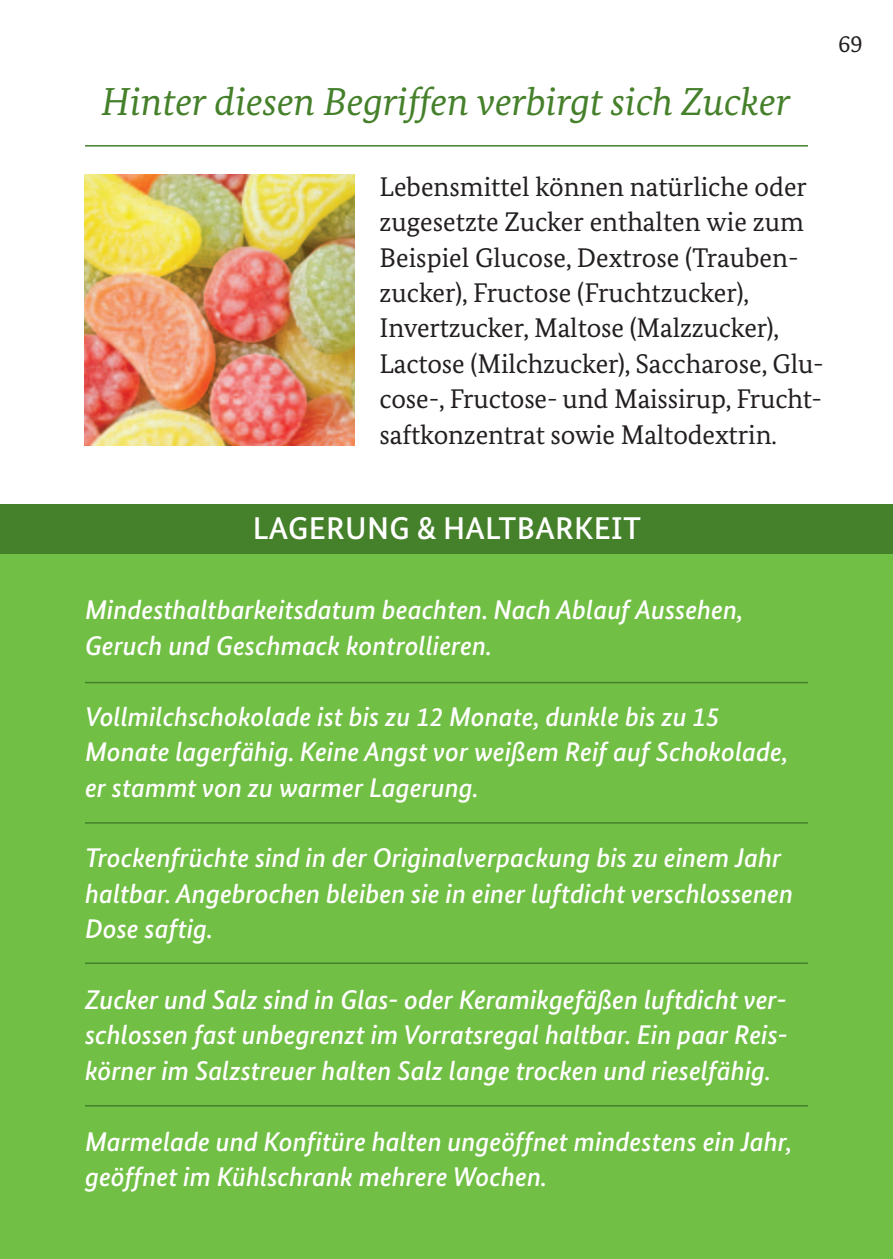
<style>
.page{position:relative;width:893px;height:1259px;background:#fff}
.page>*{position:absolute;margin:0;border:0;box-sizing:border-box;transform-origin:0 0}
.t1{font:italic 39px "Bundes Serif";color:#45802a}
.t2{font:500 31.5px "Bundes Sans";letter-spacing:.01em;color:#fff}
.t3{font:italic 500 27px/35.4px "Bundes Sans";color:#fff}
.t4{font:27px/35.4px "Bundes Serif";letter-spacing:-.005em;color:#231f20}
.t5{font:24px "Bundes Serif";color:#231f20}
</style>
<div class="page">
<div style="left:0;top:504px;width:893px;height:755px;background:#45802a"></div>
<div style="left:0;top:554px;width:893px;height:705px;background:#71bf44"></div>
<hr style="left:85px;top:822px;width:723px;height:1px;background:#45802a">
<hr style="left:85px;top:962px;width:723px;height:2px;background:#45802a">
<hr style="left:85px;top:1105px;width:723px;height:1px;background:#45802a">
<hr style="left:85px;top:682px;width:723px;height:1px;background:#45802a">
<hr style="left:85px;top:145px;width:723px;height:2px;background:#45802a">
<img style="left:85px;top:174px;width:269px;height:272px">
<h1 class="t1" style="left:102px;top:78px;width:690px">Hinter diesen Begriffen verbirgt sich Zucker</h1>
<p class="t5" style="left:838px;top:29px;width:25px">69</p>
<p class="t4" style="left:380px;top:168px;width:446px">Lebensmittel können natürliche oder zugesetzte Zucker enthalten wie zum Beispiel Glucose, Dextrose (Trauben&shy;zucker), Fructose (Fruchtzucker), Invertzucker, Maltose (Malzzucker), Lactose (Milchzucker), Saccharose, Glu&shy;cose-, Fructose- und Maissirup, Frucht&shy;saftkonzentrat sowie Maltodextrin.</p>
<p class="t2" style="left:253px;top:509px;width:75px">LAGERU</p>
<p class="t2" style="left:367px;top:509px;width:169px">NG &amp; HALTBARKE</p>
<p class="t2" style="left:611px;top:509px;width:31px">IT</p>
<p class="t3" style="left:85px;top:592px;width:660px">Mindesthaltbarkeitsdatum beachten. Nach Ablauf Aussehen,<br>Geruch und Geschmack kontrollieren.</p>
<p class="t3" style="left:85px;top:698px;width:705px">Vollmilchschokolade ist bis zu 12 Monate, dunkle bis zu 15<br>Monate lagerfähig. Keine Angst vor weißem Reif auf Schokolade, er stammt von zu warmer Lagerung.</p>
<p class="t3" style="left:85px;top:840px;width:710px">Trockenfrüchte sind in der Originalverpackung bis zu einem Jahr haltbar. Angebrochen bleiben sie in einer luftdicht verschlossenen<br>Dose saftig.</p>
<p class="t3" style="left:85px;top:981px;width:704px;text-align:justify">Zucker und Salz sind in Glas- oder Keramikgefäßen luftdicht ver&shy;schlossen fast unbegrenzt im Vorratsregal haltbar. Ein paar Reis&shy;körner im Salzstreuer halten Salz lange trocken und rieselfähig.</p>
<p class="t3" style="left:85px;top:1123px;width:709px">Marmelade und Konfitüre halten ungeöffnet mindestens ein Jahr, geöffnet im Kühlschrank mehrere Wochen.</p>
</div>
